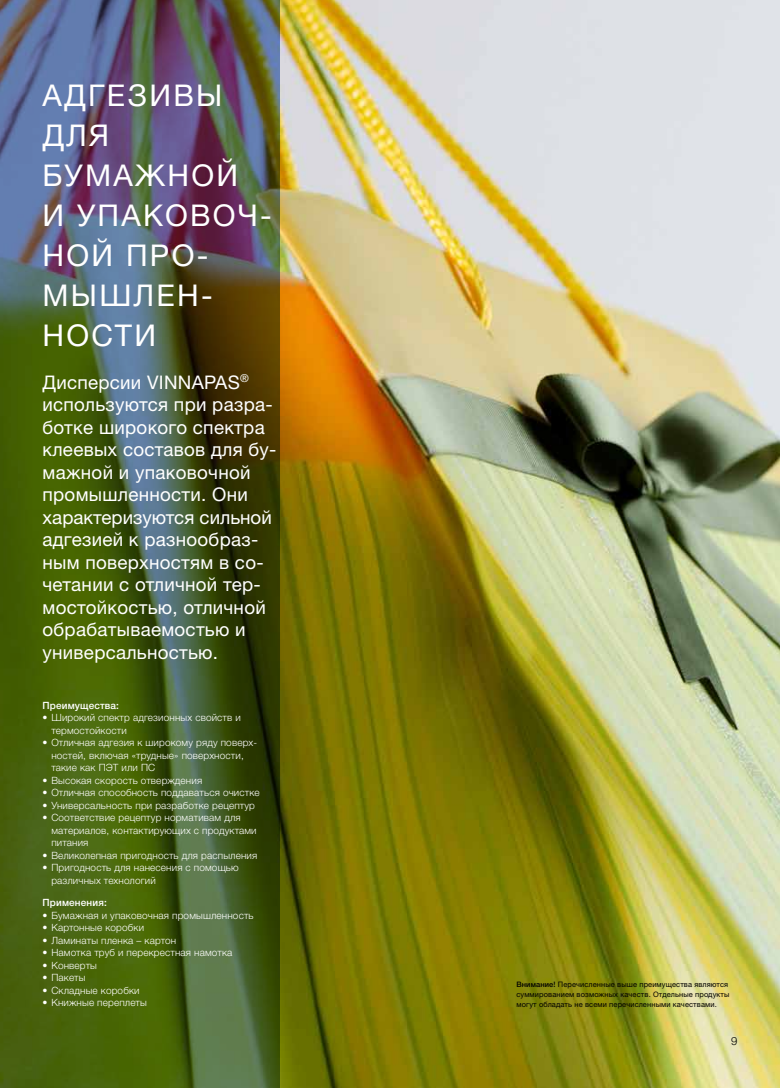
<style>
.page{position:relative;width:780px;height:1088px;background:#fff}
.page>*{position:absolute;margin:0;border:0;box-sizing:border-box;transform-origin:0 0}
.t1{font:30px/40px "Neue Helveticafor WACKER 55";letter-spacing:.075em;color:#fff}
.t2{font:18.75px/22.5px "Neue Helveticafor WACKER 55";letter-spacing:.015em;color:#fff}
.t3{font:11.25px "Neue Helveticafor WACKER 45";color:#000}
.t4{font:10px/12.5px "Neue Helveticafor WACKER 45";letter-spacing:.015em;color:#fff}
.t5{font:10px "Neue Helveticafor WACKER 65";letter-spacing:.015em;color:#fff}
.t6{font:7.5px/10px "Neue Helveticafor WACKER 55";letter-spacing:.015em;color:#000}
.s1{font-family:"Neue Helveticafor WACKER 65"}
</style>
<div class="page">
<img style="left:279px;top:0;width:501px;height:1088px">
<svg style="left:0;top:0;width:279px;height:1088px;background:#4c5c32"></svg>
<h1 class="t1" style="left:43px;top:76px;width:231px">АДГЕЗИВЫ<br>ДЛЯ<br>БУМАЖНОЙ<br>И УПАКОВОЧ-<br>НОЙ ПРО-<br>МЫШЛЕН-<br>НОСТИ</h1>
<p class="t2" style="left:43px;top:370px;width:235px">Дисперсии VINNAPAS<sup>® </sup>используются при разра&shy;ботке широкого спектра клеевых составов для бу&shy;мажной и упаковочной промышленности. Они характеризуются сильной адгезией к разнообраз&shy;ным поверхностям в со&shy;четании с отличной тер&shy;мостойкостью, отличной обрабатываемостью и универсальностью.</p>
<p class="t5" style="left:43px;top:699px;width:78px">Преимущества:</p>
<p class="t4" style="left:51px;top:711px;width:191px;text-indent:-9px">• Широкий спектр адгезионных свойств и термостойкости</p>
<p class="t4" style="left:51px;top:736px;width:207px;text-indent:-9px">• Отличная адгезия к широкому ряду поверх&shy;ностей, включая «трудные» поверхности, такие как ПЭТ или ПС</p>
<p class="t4" style="left:43px;top:774px;width:161px">• Высокая скорость отверждения</p>
<p class="t4" style="left:43px;top:786px;width:219px">• Отличная способность поддаваться очистке</p>
<p class="t4" style="left:43px;top:799px;width:214px">• Универсальность при разработке рецептур</p>
<p class="t4" style="left:51px;top:811px;width:207px;text-indent:-9px">• Соответствие рецептур нормативам для материалов, контактирующих с продуктами питания</p>
<p class="t4" style="left:43px;top:849px;width:216px">• Великолепная пригодность для распыления</p>
<p class="t4" style="left:51px;top:861px;width:189px;text-indent:-9px">• Пригодность для нанесения с помощью различных технологий</p>
<p class="t5" style="left:43px;top:897px;width:66px">Применения:</p>
<p class="t4" style="left:43px;top:909px;width:213px">• Бумажная и упаковочная промышленность</p>
<p class="t4" style="left:43px;top:921px;width:103px">• Картонные коробки</p>
<p class="t4" style="left:43px;top:934px;width:135px">• Ламинаты пленка – картон</p>
<p class="t4" style="left:43px;top:946px;width:191px">• Намотка труб и перекрестная намотка</p>
<p class="t4" style="left:43px;top:959px;width:56px">• Конверты</p>
<p class="t4" style="left:43px;top:971px;width:45px">• Пакеты</p>
<p class="t4" style="left:43px;top:984px;width:99px">• Складные коробки</p>
<p class="t4" style="left:43px;top:996px;width:106px">• Книжные переплеты</p>
<p class="t6" style="left:516px;top:979px;width:214px"><span class="s1">Внимание!</span> Перечисленные выше преимущества являются суммированием возможных качеств. Отдельные продукты могут обладать не всеми перечисленными качествами.</p>
<p class="t3" style="left:731px;top:1034px;width:8px">9</p>
</div>
